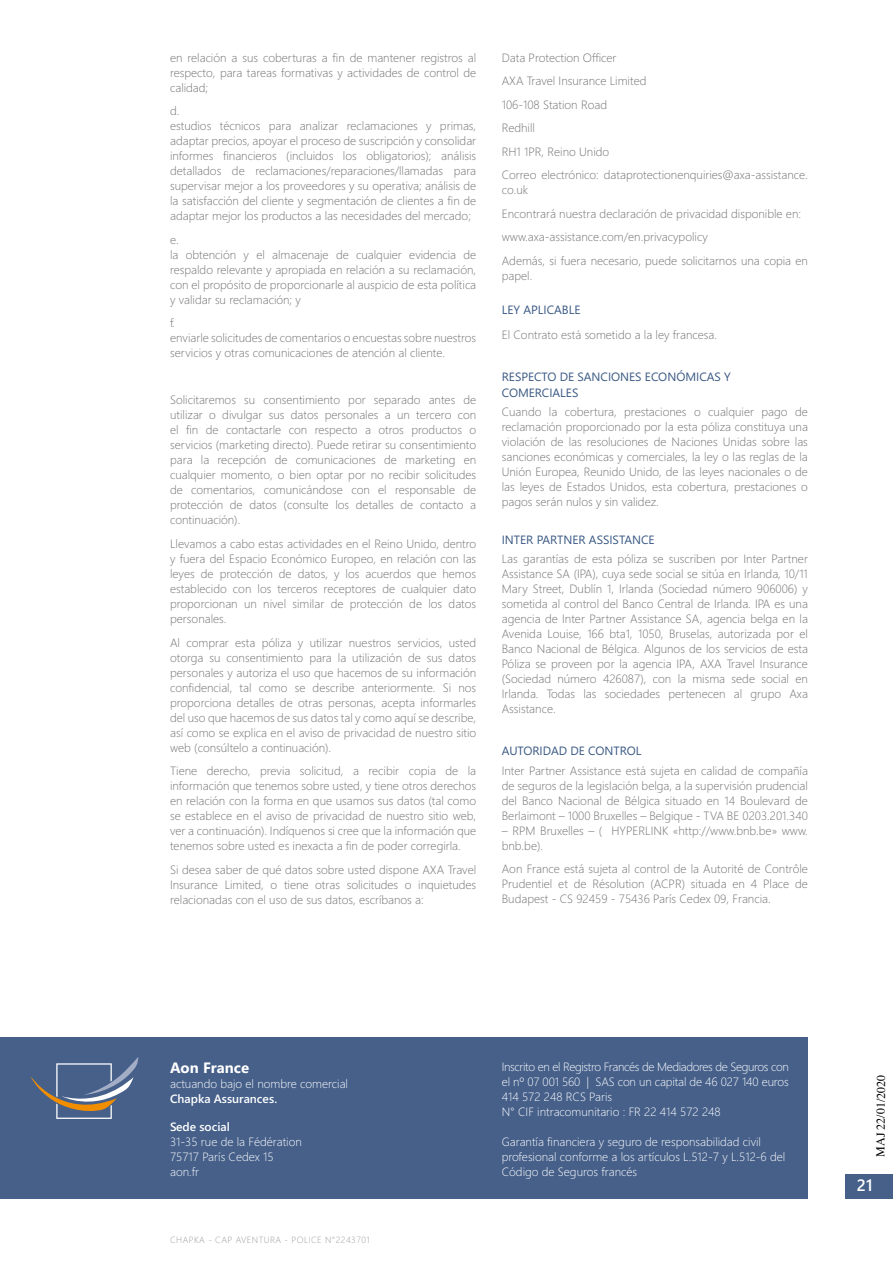
<style>
.page{position:relative;width:893px;height:1263px;background:#fff}
.page>*{position:absolute;margin:0;border:0;box-sizing:border-box;transform-origin:0 0}
.t1{font:600 16.5px "Segoe WP";color:#fff}
.t2{font:700 15px "Segoe WP";color:#fff}
.t3{font:300 12px/15px "Segoe WP";color:#707172;text-align:justify}
.t4{font:300 12px/15px "Segoe WP";color:#fff}
.t5{font:12px/16.5px "Segoe WP";color:#395883}
.t6{font:600 12px "Segoe WP";color:#fff}
.t7{font:12px "Times";color:#000}
.t8{font:300 9px "Segoe WP";letter-spacing:.05em;color:#9c9e9f}
</style>
<div class="page">
<div style="left:845px;top:1174px;width:48px;height:24px;background:#46608a"></div>
<div style="left:0;top:1037px;width:807px;height:162px;background:#46608a"></div>
<svg style="left:30px;top:1057px;width:108px;height:62px"></svg>
<p class="t3" style="left:170px;top:50px;width:308px">en relación a sus coberturas a fin de mantener registros al respecto, para tareas formativas y actividades de control de calidad;</p>
<p class="t3" style="left:170px;top:103px;width:308px;text-align:left">d.<br>estudios técnicos para analizar reclamaciones y primas, adaptar precios, apoyar el proceso de suscripción y consolidar informes financieros (incluidos los obligatorios); análisis detallados de reclamaciones/reparaciones/llamadas para supervisar mejor a los proveedores y su operativa; análisis de la satisfacción del cliente y segmentación de clientes a fin de adaptar mejor los productos a las necesidades del mercado;</p>
<p class="t3" style="left:170px;top:232px;width:308px;text-align:left">e.<br>la obtención y el almacenaje de cualquier evidencia de respaldo relevante y apropiada en relación a su reclamación, con el propósito de proporcionarle al auspicio de esta política y validar su reclamación; y</p>
<p class="t3" style="left:170px;top:315px;width:308px;text-align:left">f.<br>enviarle solicitudes de comentarios o encuestas sobre nuestros servicios y otras comunicaciones de atención al cliente.</p>
<p class="t3" style="left:170px;top:392px;width:308px">Solicitaremos su consentimiento por separado antes de utilizar o divulgar sus datos personales a un tercero con el fin de contactarle con respecto a otros productos o servicios (marketing directo). Puede retirar su consentimiento para la recepción de comunicaciones de marketing en cualquier momento, o bien optar por no recibir solicitudes de comentarios, comunicándose con el responsable de protección de datos (consulte los detalles de contacto a continuación).</p>
<p class="t3" style="left:170px;top:536px;width:308px">Llevamos a cabo estas actividades en el Reino Unido, dentro y fuera del Espacio Económico Europeo, en relación con las leyes de protección de datos, y los acuerdos que hemos establecido con los terceros receptores de cualquier dato proporcionan un nivel similar de protección de los datos personales.</p>
<p class="t3" style="left:170px;top:634px;width:308px">Al comprar esta póliza y utilizar nuestros servicios, usted otorga su consentimiento para la utilización de sus datos personales y autoriza el uso que hacemos de su información confidencial, tal como se describe anteriormente. Si nos proporciona detalles de otras personas, acepta informarles del uso que hacemos de sus datos tal y como aquí se describe, así como se explica en el aviso de privacidad de nuestro sitio web (consúltelo a continuación).</p>
<p class="t3" style="left:170px;top:763px;width:308px">Tiene derecho, previa solicitud, a recibir copia de la información que tenemos sobre usted, y tiene otros derechos en relación con la forma en que usamos sus datos (tal como se establece en el aviso de privacidad de nuestro sitio web, ver a continuación). Indíquenos si cree que la información que tenemos sobre usted es inexacta a fin de poder corregirla.</p>
<p class="t3" style="left:170px;top:861px;width:308px">Si desea saber de qué datos sobre usted dispone AXA Travel Insurance Limited, o tiene otras solicitudes o inquietudes relacionadas con el uso de sus datos, escríbanos a:</p>
<p class="t3" style="left:502px;top:45px;width:308px;line-height:23.5px;text-align:left">Data Protection Officer<br>AXA Travel Insurance Limited<br>106-108 Station Road<br>Redhill<br>RH1 1PR, Reino Unido<br>Correo electrónico: dataprotectionenquiries@axa-assistance.</p>
<p class="t3" style="left:502px;top:178px;width:308px;line-height:23.5px;text-align:left">co.uk<br>Encontrará nuestra declaración de privacidad disponible en: www.axa-assistance.com/en.privacypolicy<br>Además, si fuera necesario, puede solicitarnos una copia en</p>
<p class="t3" style="left:502px;top:268px;width:32px">papel.</p>
<p class="t5" style="left:502px;top:300px;width:80px">LEY APLICABLE</p>
<p class="t3" style="left:502px;top:326px;width:217px">El Contrato está sometido a la ley francesa.</p>
<p class="t5" style="left:502px;top:367px;width:231px">RESPECTO DE SANCIONES ECONÓMICAS Y<br>COMERCIALES</p>
<p class="t3" style="left:502px;top:404px;width:308px">Cuando la cobertura, prestaciones o cualquier pago de reclamación proporcionado por la esta póliza constituya una violación de las resoluciones de Naciones Unidas sobre las sanciones económicas y comerciales, la ley o las reglas de la Unión Europea, Reunido Unido, de las leyes nacionales o de las leyes de Estados Unidos, esta cobertura, prestaciones o pagos serán nulos y sin validez.</p>
<p class="t5" style="left:502px;top:531px;width:154px">INTER PARTNER ASSISTANCE</p>
<p class="t3" style="left:502px;top:551px;width:308px">Las garantías de esta póliza se suscriben por Inter Partner Assistance SA (IPA), cuya sede social se sitúa en Irlanda, 10/11<br>Mary Street, Dublín 1, Irlanda (Sociedad número 906006) y sometida al control del Banco Central de Irlanda. IPA es una agencia de Inter Partner Assistance SA, agencia belga en la Avenida Louise, 166 bta1, 1050, Bruselas, autorizada por el Banco Nacional de Bélgica. Algunos de los servicios de esta Póliza se proveen por la agencia IPA, AXA Travel Insurance (Sociedad número 426087), con la misma sede social en Irlanda. Todas las sociedades pertenecen al grupo Axa Assistance.</p>
<p class="t5" style="left:502px;top:742px;width:141px">AUTORIDAD DE CONTROL</p>
<p class="t3" style="left:502px;top:762px;width:308px">Inter Partner Assistance está sujeta en calidad de compañía de seguros de la legislación belga, a la supervisión prudencial del Banco Nacional de Bélgica situado en 14 Boulevard de Berlaimont – 1000 Bruxelles – Belgique - TVA BE 0203.201.340</p>
<p class="t3" style="left:502px;top:822px;width:308px">– RPM Bruxelles – ( HYPERLINK «http://www.bnb.be» www. bnb.be).</p>
<p class="t3" style="left:502px;top:861px;width:308px">Aon France está sujeta al control de la Autorité de Contrôle Prudentiel et de Résolution (ACPR) situada en 4 Place de Budapest - CS 92459 - 75436 París Cedex 09, Francia.</p>
<p class="t2" style="left:170px;top:1057px;width:81px">Aon France</p>
<p class="t4" style="left:170px;top:1076px;width:179px">actuando bajo el nombre comercial</p>
<p class="t6" style="left:170px;top:1090px;width:109px">Chapka Assurances.</p>
<p class="t6" style="left:170px;top:1118px;width:61px">Sede social</p>
<p class="t4" style="left:170px;top:1133px;width:133px">31-35 rue de la Fédération<br>75717 París Cedex 15 aon.fr</p>
<p class="t8" style="left:170px;top:1233px;width:201px">CHAPKA - CAP AVENTURA - POLICE N°2243701</p>
<p class="t4" style="left:502px;top:1058px;width:289px">Inscrito en el Registro Francés de Mediadores de Seguros con el nº 07 001 560 | SAS con un capital de 46 027 140 euros 414 572 248 RCS Paris<br>N° CIF intracomunitario : FR 22 414 572 248</p>
<p class="t4" style="left:502px;top:1133px;width:285px">Garantía financiera y seguro de responsabilidad civil profesional conforme a los artículos L.512-7 y L.512-6 del<br>Código de Seguros francés</p>
<p class="t7" style="left:870px;top:1156px;width:83px;rotate:-90deg">MAJ 22/01/2020</p>
<h1 class="t1" style="left:857px;top:1174px;width:17px">21</h1>
</div>
